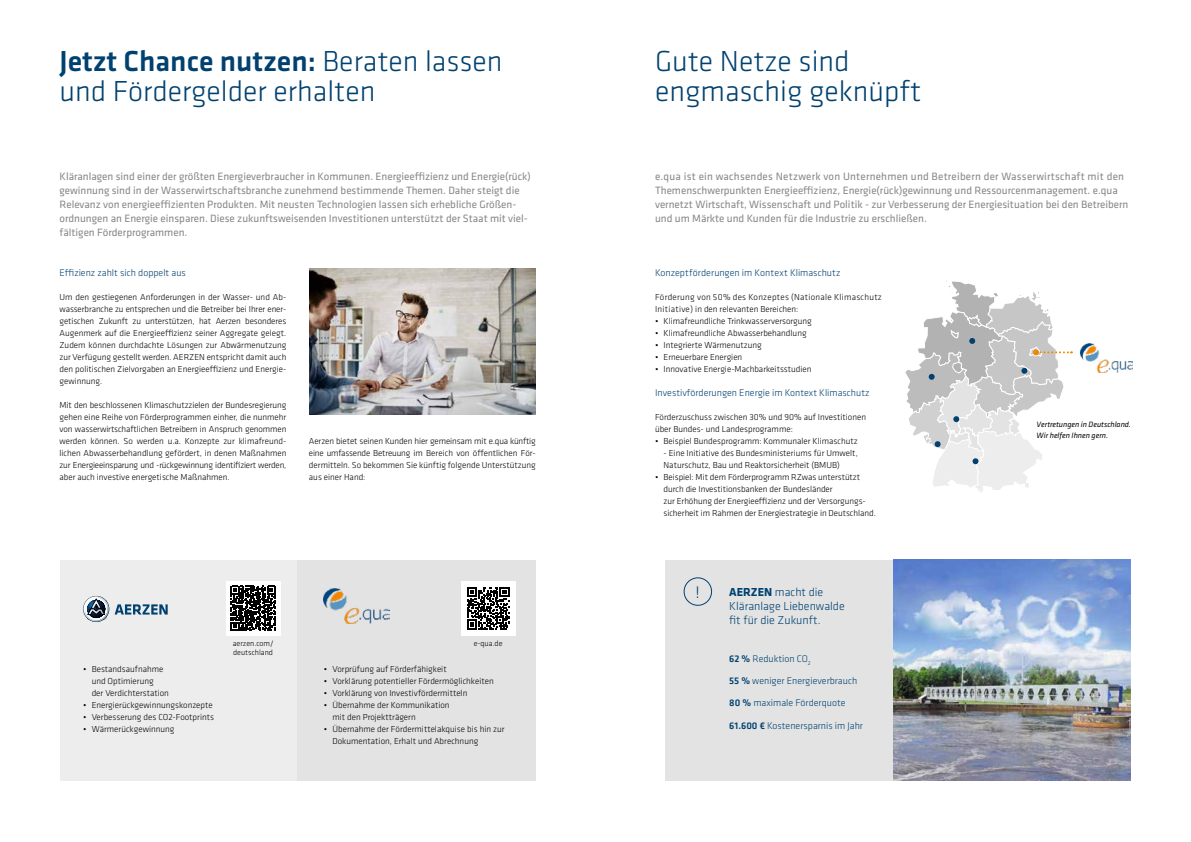
<style>
.page{position:relative;width:1191px;height:842px;background:#fff}
.page>*{position:absolute;margin:0;border:0;box-sizing:border-box;transform-origin:0 0}
.t1{font:300 30px/30px "Klavika";color:#004170}
.t2{font:300 17px "Klavika";color:#004170}
.t3{font:300 12px/14px "Klavika";color:#004170}
.t4{font:11px/14px "Klavika";color:#878787}
.t5{font:300 10px "Klavika";color:#004170}
.t6{font:300 9px/12px "Klavika";color:#020203}
.t7{font:300 9px/12px "Klavika";letter-spacing:.03em;color:#020203}
.t8{font:italic 8px/11px "Klavika";letter-spacing:-.005em;color:#000}
.t9{font:300 8px "Klavika";color:#020203}
.s1{font-weight:500}
.s2{font-weight:700}
</style>
<div class="page">
<img style="left:893px;top:560px;width:238px;height:220px">
<img style="left:309px;top:268px;width:227px;height:147px">
<div style="left:60px;top:560px;width:238px;height:220px;background:#ededed"></div>
<div style="left:298px;top:560px;width:238px;height:220px;background:#e3e3e3"></div>
<img style="left:324px;top:588px;width:65px;height:36px">
<svg style="left:83px;top:596px;width:26px;height:26px"></svg>
<svg style="left:89px;top:601px;width:9px;height:9px"></svg>
<svg style="left:115px;top:604px;width:53px;height:10px"></svg>
<div style="left:461px;top:581px;width:54px;height:54px;background:#fff"></div>
<svg style="left:467px;top:587px;width:42px;height:42px"></svg>
<div style="left:665px;top:560px;width:228px;height:220px;background:#e3e3e3"></div>
<svg style="left:226px;top:581px;width:54px;height:54px"></svg>
<svg style="left:231px;top:586px;width:44px;height:44px;background:#3b3b3b"></svg>
<div style="left:683px;top:577px;width:29px;height:29px;border:1px solid #004170;border-radius:50%"></div>
<img style="left:1080px;top:344px;width:52px;height:28px">
<svg style="left:905px;top:280px;width:167px;height:213px"></svg>
<h1 class="t1" style="left:60px;top:45px;width:444px"><span class="s1">Jetzt Chance nutzen:</span> Beraten lassen und Fördergelder erhalten</h1>
<p class="t4" style="left:60px;top:169px;width:473px">Kläranlagen sind einer der größten Energieverbraucher in Kommunen. Energieeffizienz und Energie(rück) gewinnung sind in der Wasserwirtschaftsbranche zunehmend bestimmende Themen. Daher steigt die Relevanz von energieeffizienten Produkten. Mit neusten Technologien lassen sich erhebliche Größen&shy;ordnungen an Energie einsparen. Diese zukunftsweisenden Investitionen unterstützt der Staat mit viel&shy;fältigen Förderprogrammen.</p>
<p class="t5" style="left:60px;top:267px;width:128px">Effizienz zahlt sich doppelt aus</p>
<p class="t6" style="left:60px;top:291px;width:228px;text-align:justify">Um den gestiegenen Anforderungen in der Wasser- und Ab&shy;wasserbranche zu entsprechen und die Betreiber bei Ihrer ener&shy;getischen Zukunft zu unterstützen, hat Aerzen besonderes Augenmerk auf die Energieeffizienz seiner Aggregate gelegt.<br>Zudem können durchdachte Lösungen zur Abwärmenutzung zur Verfügung gestellt werden. AERZEN entspricht damit auch den politischen Zielvorgaben an Energieeffizienz und Energie&shy;gewinnung.</p>
<p class="t6" style="left:60px;top:399px;width:228px;text-align:justify">Mit den beschlossenen Klimaschutzzielen der Bundesregierung gehen eine Reihe von Förderprogrammen einher, die nunmehr von wasserwirtschaftlichen Betreibern in Anspruch genommen werden können. So werden u.a. Konzepte zur klimafreund&shy;lichen Abwasserbehandlung gefördert, in denen Maßnahmen zur Energieeinsparung und -rückgewinnung identifiziert werden, aber auch investive energetische Maßnahmen.</p>
<p class="t6" style="left:309px;top:435px;width:228px;text-align:justify">Aerzen bietet seinen Kunden hier gemeinsam mit e.qua künftig eine umfassende Betreuung im Bereich von öffentlichen För&shy;dermitteln. So bekommen Sie künftig folgende Unterstützung aus einer Hand:</p>
<p class="t6" style="left:92px;top:663px;width:79px;text-indent:-9px">• Bestandsaufnahme und Optimierung<br>der Verdichterstation</p>
<p class="t6" style="left:83px;top:699px;width:131px">• Energierückgewinnungskonzepte</p>
<p class="t6" style="left:83px;top:711px;width:132px">• Verbesserung des CO2-Footprints</p>
<p class="t6" style="left:83px;top:723px;width:93px">• Wärmerückgewinnung</p>
<p class="t9" style="left:233px;top:638px;width:42px">aerzen.com/</p>
<p class="t9" style="left:474px;top:638px;width:30px">e-qua.de</p>
<p class="t9" style="left:233px;top:647px;width:41px">deutschland</p>
<p class="t6" style="left:324px;top:663px;width:124px">• Vorprüfung auf Förderfähigkeit</p>
<p class="t6" style="left:324px;top:675px;width:171px">• Vorklärung potentieller Fördermöglichkeiten</p>
<p class="t6" style="left:324px;top:687px;width:145px">• Vorklärung von Investivfördermitteln</p>
<p class="t6" style="left:332px;top:699px;width:119px;text-indent:-9px">• Übernahme der Kommunikation mit den Projektträgern</p>
<p class="t6" style="left:332px;top:723px;width:173px;text-indent:-9px">• Übernahme der Fördermittelakquise bis hin zur<br>Dokumentation, Erhalt und Abrechnung</p>
<h1 class="t1" style="left:655px;top:45px;width:268px">Gute Netze sind engmaschig geknüpft</h1>
<p class="t4" style="left:655px;top:169px;width:475px">e.qua ist ein wachsendes Netzwerk von Unternehmen und Betreibern der Wasserwirtschaft mit den Themenschwerpunkten Energieeffizienz, Energie(rück)gewinnung und Ressourcenmanagement. e.qua vernetzt Wirtschaft, Wissenschaft und Politik - zur Verbesserung der Energiesituation bei den Betreibern und um Märkte und Kunden für die Industrie zu erschließen.</p>
<p class="t5" style="left:655px;top:267px;width:187px">Konzeptförderungen im Kontext Klimaschutz</p>
<p class="t7" style="left:655px;top:291px;width:228px">Förderung von 50% des Konzeptes (Nationale Klimaschutz<br>Initiative) in den relevanten Bereichen:</p>
<p class="t6" style="left:655px;top:315px;width:158px">• Klimafreundliche Trinkwasserversorgung</p>
<p class="t6" style="left:655px;top:327px;width:153px">• Klimafreundliche Abwasserbehandlung</p>
<p class="t6" style="left:655px;top:339px;width:108px">• Integrierte Wärmenutzung</p>
<p class="t6" style="left:655px;top:351px;width:89px">• Erneuerbare Energien</p>
<p class="t6" style="left:655px;top:363px;width:158px">• Innovative Energie-Machbarkeitsstudien</p>
<p class="t5" style="left:655px;top:387px;width:216px">Investivförderungen Energie im Kontext Klimaschutz</p>
<p class="t6" style="left:655px;top:411px;width:213px">Förderzuschuss zwischen 30% und 90% auf Investitionen über Bundes- und Landesprogramme:</p>
<p class="t6" style="left:655px;top:435px;width:204px">• Beispiel Bundesprogramm: Kommunaler Klimaschutz</p>
<p class="t6" style="left:663px;top:447px;width:196px">- Eine Initiative des Bundesministeriums für Umwelt,<br>Naturschutz, Bau und Reaktorsicherheit (BMUB)</p>
<p class="t6" style="left:663px;top:471px;width:214px;text-indent:-9px">• Beispiel: Mit dem Förderprogramm RZwas unterstützt durch die Investitionsbanken der Bundesländer<br>zur Erhöhung der Energieeffizienz und der Versorgungs&shy;sicherheit im Rahmen der Energiestrategie in Deutschland.</p>
<h2 class="t2" style="left:695px;top:582px;width:6px">!</h2>
<h3 class="t3" style="left:729px;top:585px;width:117px"><span class="s2">AERZEN</span> macht die<br>Kläranlage Liebenwalde fit für die Zukunft.</h3>
<p class="t5" style="left:729px;top:653px;width:83px"><span class="s1">62 %</span> Reduktion CO<sub>2</sub></p>
<p class="t5" style="left:729px;top:675px;width:129px"><span class="s1">55 %</span> weniger Energieverbrauch</p>
<p class="t5" style="left:729px;top:697px;width:118px"><span class="s1">80 %</span> maximale Förderquote</p>
<p class="t5" style="left:729px;top:720px;width:135px"><span class="s1">61.600 €</span> Kostenersparnis im Jahr</p>
<p class="t8" style="left:1036px;top:419px;width:96px">Vertretungen in Deutschland.<br>Wir helfen Ihnen gern.</p>
</div>
